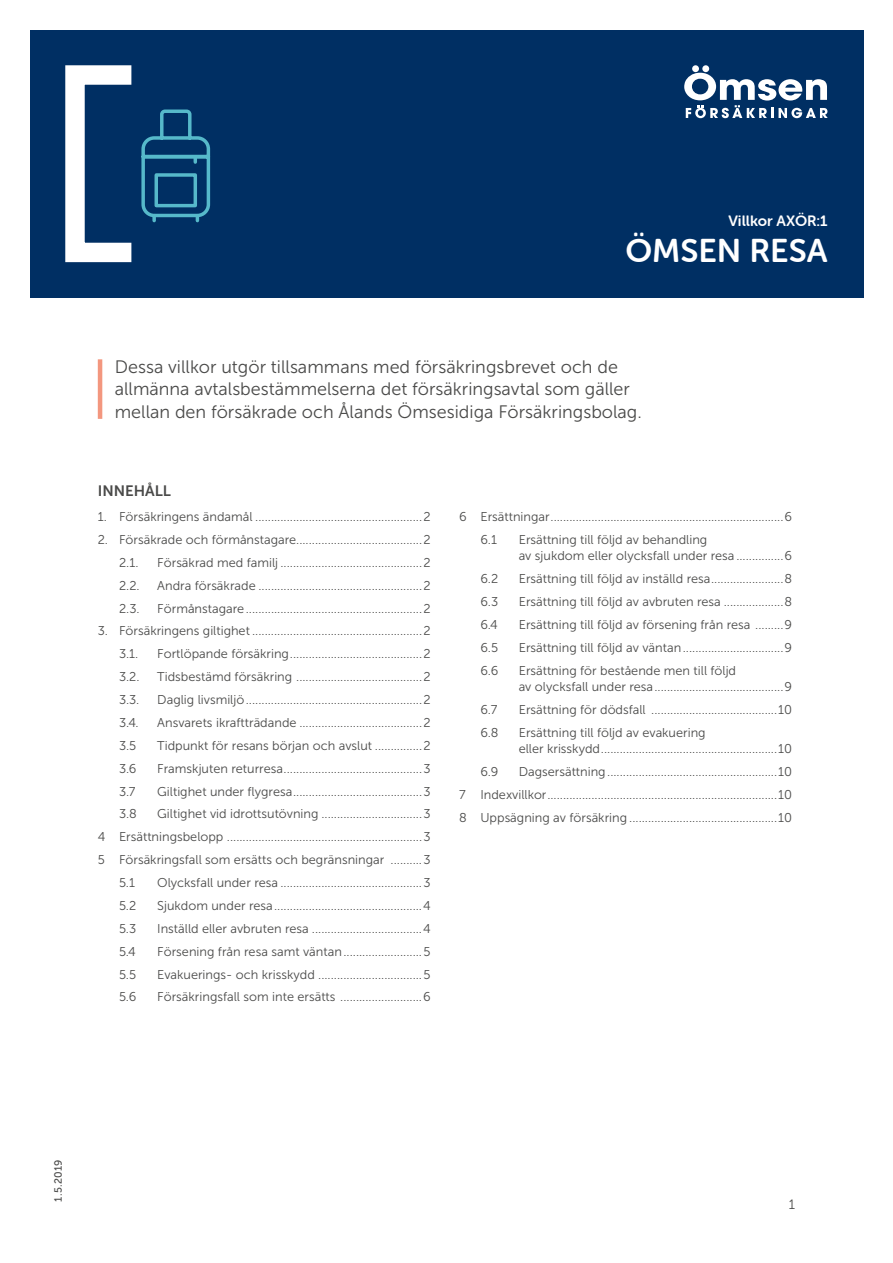
<style>
.page{position:relative;width:893px;height:1263px;background:#fff}
.page>*{position:absolute;margin:0;border:0;box-sizing:border-box;transform-origin:0 0}
.t1{font:33px "Museo Sans Rounded 700";color:#fff}
.t2{font:18px/22.5px "Museo Sans 300";color:#4a4a49}
.t3{font:15px "Museo Sans Rounded 700";color:#fff}
.t4{font:15px "Museo Sans 700";color:#4a4a49}
.t5{font:13.5px "Museo Sans 300";color:#4a4a49}
.t6{font:12.75px/16.5px "Museo Sans 300";color:#4a4a49}
.t7{font:10.5px "Museo Sans 500";color:#4a4a49}
</style>
<div class="page">
<div style="left:30px;top:30px;width:833px;height:268px;background:#002f63"></div>
<div style="left:692px;top:65px;width:7px;height:7px;background:#fff;border-radius:50%"></div>
<div style="left:702px;top:65px;width:7px;height:7px;background:#fff;border-radius:50%"></div>
<svg style="left:684px;top:73px;width:144px;height:45px"></svg>
<div style="left:65px;top:65px;width:76px;height:197px;border:19px solid #fff"></div>
<svg style="left:140px;top:108px;width:71px;height:113px"></svg>
<hr style="left:98px;top:359px;width:4px;height:60px;background:#f3977f">
<h1 class="t3" style="left:728px;top:213px;width:101px">Villkor AXÖR:1</h1>
<h1 class="t1" style="left:625px;top:232px;width:204px">ÖMSEN RESA</h1>
<p class="t2" style="left:115px;top:355px;width:529px">Dessa villkor utgör tillsammans med försäkringsbrevet och de allmänna avtalsbestämmelserna det försäkringsavtal som gäller mellan den försäkrade och Ålands Ömsesidiga Försäkringsbolag.</p>
<p class="t4" style="left:98px;top:482px;width:75px">INNEHÅLL</p>
<p class="t6" style="left:98px;top:508px;width:334px">1. Försäkringens ändamål .....................................................2</p>
<p class="t6" style="left:459px;top:508px;width:334px">6 Ersättningar..........................................................................6</p>
<p class="t6" style="left:98px;top:531px;width:334px">2. Försäkrade och förmånstagare........................................2</p>
<p class="t6" style="left:119px;top:554px;width:21px">2.1.</p>
<p class="t6" style="left:157px;top:554px;width:275px">Försäkrad med familj .............................................2</p>
<p class="t6" style="left:119px;top:577px;width:22px">2.2.</p>
<p class="t6" style="left:157px;top:577px;width:275px">Andra försäkrade ....................................................2</p>
<p class="t6" style="left:119px;top:600px;width:22px">2.3.</p>
<p class="t6" style="left:157px;top:600px;width:275px">Förmånstagare........................................................2</p>
<p class="t6" style="left:98px;top:623px;width:334px">3. Försäkringens giltighet ......................................................2</p>
<p class="t6" style="left:119px;top:646px;width:21px">3.1.</p>
<p class="t6" style="left:157px;top:646px;width:275px">Fortlöpande försäkring..........................................2</p>
<p class="t6" style="left:119px;top:669px;width:22px">3.2.</p>
<p class="t6" style="left:157px;top:669px;width:275px">Tidsbestämd försäkring ........................................2</p>
<p class="t6" style="left:119px;top:691px;width:22px">3.3.</p>
<p class="t6" style="left:157px;top:691px;width:275px">Daglig livsmiljö........................................................2</p>
<p class="t6" style="left:119px;top:714px;width:21px">3.4.</p>
<p class="t6" style="left:157px;top:714px;width:275px">Ansvarets ikraftträdande .......................................2</p>
<p class="t6" style="left:119px;top:737px;width:19px">3.5</p>
<p class="t6" style="left:157px;top:737px;width:275px">Tidpunkt för resans början och avslut ...............2</p>
<p class="t6" style="left:119px;top:760px;width:19px">3.6</p>
<p class="t6" style="left:157px;top:760px;width:275px">Framskjuten returresa............................................3</p>
<p class="t6" style="left:119px;top:783px;width:18px">3.7</p>
<p class="t6" style="left:157px;top:783px;width:275px">Giltighet under fygresa.........................................3</p>
<p class="t6" style="left:119px;top:806px;width:19px">3.8</p>
<p class="t6" style="left:157px;top:806px;width:275px">Giltighet vid idrottsutövning ................................3</p>
<p class="t6" style="left:98px;top:829px;width:334px">4 Ersättningsbelopp ..............................................................3</p>
<p class="t6" style="left:98px;top:852px;width:334px">5 Försäkringsfall som ersätts och begränsningar ..........3</p>
<p class="t6" style="left:119px;top:874px;width:18px">5.1</p>
<p class="t6" style="left:157px;top:874px;width:275px">Olycksfall under resa .............................................3</p>
<p class="t6" style="left:119px;top:897px;width:19px">5.2</p>
<p class="t6" style="left:157px;top:897px;width:275px">Sjukdom under resa...............................................4</p>
<p class="t6" style="left:119px;top:920px;width:19px">5.3</p>
<p class="t6" style="left:157px;top:920px;width:275px">Inställd eller avbruten resa ...................................4</p>
<p class="t6" style="left:119px;top:943px;width:18px">5.4</p>
<p class="t6" style="left:157px;top:943px;width:275px">Försening från resa samt väntan.........................5</p>
<p class="t6" style="left:119px;top:966px;width:19px">5.5</p>
<p class="t6" style="left:157px;top:966px;width:275px">Evakuerings- och krisskydd .................................5</p>
<p class="t6" style="left:119px;top:989px;width:19px">5.6</p>
<p class="t6" style="left:157px;top:989px;width:275px">Försäkringsfall som inte ersätts ..........................6</p>
<p class="t6" style="left:480px;top:531px;width:18px">6.1</p>
<p class="t6" style="left:519px;top:531px;width:275px">Ersättning till följd av behandling<br>av sjukdom eller olycksfall under resa ...............6</p>
<p class="t6" style="left:480px;top:571px;width:19px">6.2</p>
<p class="t6" style="left:519px;top:571px;width:275px">Ersättning till följd av inställd resa.......................8</p>
<p class="t6" style="left:480px;top:593px;width:19px">6.3</p>
<p class="t6" style="left:519px;top:593px;width:275px">Ersättning till följd av avbruten resa ...................8</p>
<p class="t6" style="left:480px;top:616px;width:19px">6.4</p>
<p class="t6" style="left:519px;top:616px;width:275px">Ersättning till följd av försening från resa .........9</p>
<p class="t6" style="left:480px;top:639px;width:19px">6.5</p>
<p class="t6" style="left:519px;top:639px;width:275px">Ersättning till följd av väntan................................9</p>
<p class="t6" style="left:480px;top:662px;width:19px">6.6</p>
<p class="t6" style="left:519px;top:662px;width:275px">Ersättning för bestående men till följd<br>av olycksfall under resa.........................................9</p>
<p class="t6" style="left:480px;top:701px;width:19px">6.7</p>
<p class="t6" style="left:519px;top:701px;width:275px">Ersättning för dödsfall ........................................10</p>
<p class="t6" style="left:480px;top:724px;width:20px">6.8</p>
<p class="t6" style="left:519px;top:724px;width:275px">Ersättning till följd av evakuering<br>eller krisskydd........................................................10</p>
<p class="t6" style="left:480px;top:764px;width:20px">6.9</p>
<p class="t6" style="left:519px;top:764px;width:275px">Dagsersättning......................................................10</p>
<p class="t6" style="left:459px;top:787px;width:334px">7 Indexvillkor.........................................................................10</p>
<p class="t6" style="left:459px;top:809px;width:334px">8 Uppsägning av försäkring ...............................................10</p>
<p class="t7" style="left:52px;top:1202px;width:44px;rotate:-90deg">1.5.2019</p>
<p class="t5" style="left:789px;top:1197px;width:8px">1</p>
</div>
